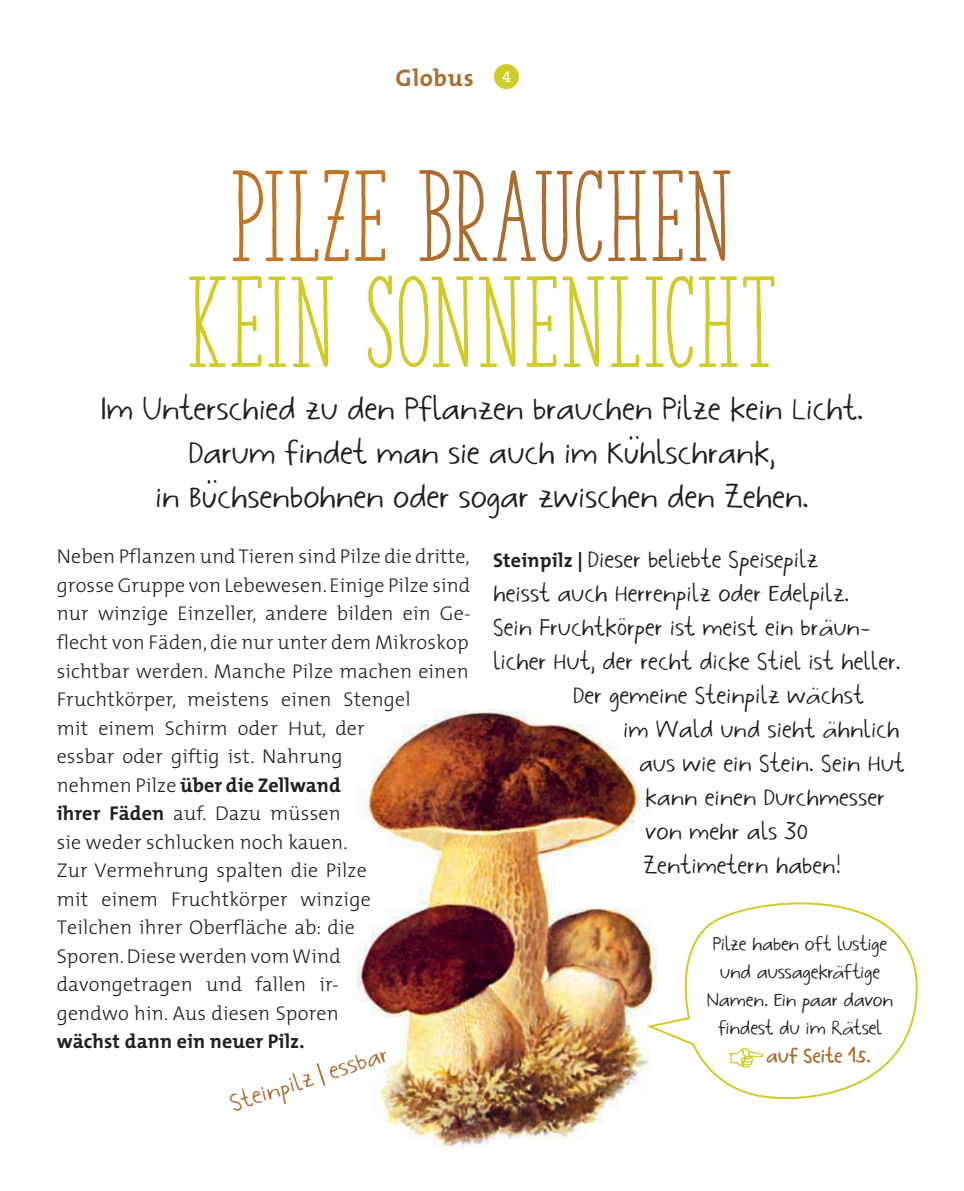
<style>
.page{position:relative;width:964px;height:1191px;background:#fff}
.page>*{position:absolute;margin:0;border:0;box-sizing:border-box;transform-origin:0 0}
.t1{font:700 120px/105.8px "The Serif Hand";letter-spacing:.02em;color:#d1cb28;text-align:center}
.t2{font:40px/44px "Vera";letter-spacing:-.005em;color:#231f20;text-align:center}
.t3{font:30px "Vera";color:#231f20}
.t4{font:30px "Vera";color:#ab6c30}
.t5{font:24px/28px "Vera";letter-spacing:-.015em;color:#231f20;text-align:center}
.t6{font:700 24px "Vera";letter-spacing:-.015em;color:#ab6c30}
.t7{font:700 24px "The Mix";letter-spacing:.03em;color:#ab6c30}
.t8{font:300 20px/28.6px "The Mix";letter-spacing:.01em;color:#231f20}
.t9{font:700 20px "The Mix";letter-spacing:.005em;color:#231f20}
.t10{font:16px "The Serif B W5 Plain";color:#fff}
.s1{color:#bf7526}
.s2{color:#ab6c30}
.s3{font-weight:700}
.s4{font-family:"The Mix";font-weight:700;font-size:20px}
</style>
<div class="page">
<div style="left:494px;top:64px;width:25px;height:25px;background:#d1cb28;border-radius:50%"></div>
<img style="left:357px;top:709px;width:293px;height:439px">
<svg style="left:317px;top:1063px;width:8px;height:23px"></svg>
<svg style="left:647px;top:879px;width:271px;height:226px"></svg>
<p class="t7" style="left:396px;top:58px;width:80px">Globus</p>
<p class="t10" style="left:502px;top:67px;width:10px">4</p>
<h1 class="t1" style="left:188px;top:162px;width:590px"><span class="s1">PILZE</span> <span class="s2">BRAUCHEN<br></span>KEIN SONNENLICHT</h1>
<h2 class="t2" style="left:100px;top:389px;width:765px">Im Unterschied zu den Pflanzen brauchen Pilze kein Licht.<br>Darum findet man sie auch im Kühlschrank,<br>in Büchsenbohnen oder sogar zwischen den Zehen.</h2>
<p class="t8" style="left:57px;top:542px;width:415px">Neben Pflanzen und Tieren sind Pilze die dritte, grosse Gruppe von Lebewesen. Einige Pilze sind nur winzige Einzeller, andere bilden ein Ge&shy;flecht von Fäden, die nur unter dem Mikroskop sichtbar werden. Manche Pilze machen einen Fruchtkörper, meistens einen Stengel<br>mit einem Schirm oder Hut, der<br>essbar oder giftig ist. Nahrung<br>nehmen Pilze <span class="s3">über die Zellwand<br>ihrer Fäden</span> auf. Dazu müssen<br>sie weder schlucken noch kauen.<br>Zur Vermehrung spalten die Pilze<br>mit einem Fruchtkörper winzige<br>Teilchen ihrer Oberfläche ab: die<br>Sporen. Diese werden vom Wind davongetragen und fallen ir-<br>gendwo hin. Aus diesen Sporen</p>
<p class="t9" style="left:57px;top:1024px;width:249px">wächst dann ein neuer Pilz.</p>
<h3 class="t4" style="left:227px;top:1091px;width:166px;rotate:-18deg">Steinpilz essbar</h3>
<h3 class="t3" style="left:493px;top:546px;width:327px"><span class="s4">Steinpilz |</span> Dieser beliebte Speisepilz</h3>
<h3 class="t3" style="left:493px;top:580px;width:358px">heisst auch Herrenpilz oder Edelpilz.</h3>
<h3 class="t3" style="left:493px;top:614px;width:376px">Sein Fruchtkörper ist meist ein bräun‑</h3>
<h3 class="t3" style="left:493px;top:648px;width:409px">licher Hut, der recht dicke Stiel ist heller.</h3>
<h3 class="t3" style="left:573px;top:682px;width:292px">Der gemeine Steinpilz wächst</h3>
<h3 class="t3" style="left:623px;top:716px;width:278px">im Wald und sieht ähnlich</h3>
<h3 class="t3" style="left:639px;top:750px;width:267px">aus wie ein Stein. Sein Hut</h3>
<h3 class="t3" style="left:645px;top:784px;width:241px">kann einen Durchmesser</h3>
<h3 class="t3" style="left:645px;top:818px;width:164px">von mehr als 30</h3>
<h3 class="t3" style="left:643px;top:852px;width:199px">Zentimetern haben!</h3>
<p class="t5" style="left:707px;top:930px;width:188px">Pilze haben oft lustige und aussagekräftige<br>Namen. Ein paar davon findest du im Rätsel</p>
<p class="t6" style="left:766px;top:1044px;width:106px">auf Seite 15.</p>
</div>
